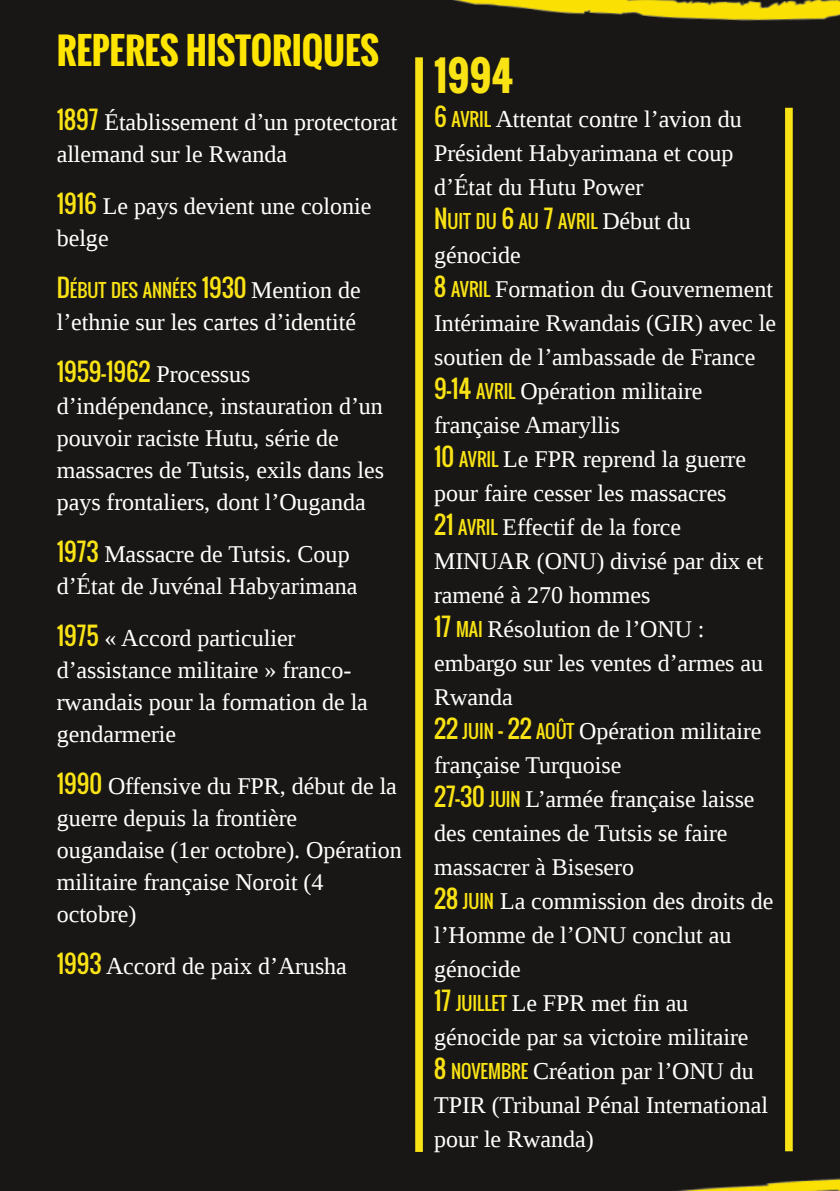
<style>
.page{position:relative;width:840px;height:1191px;background:#fff}
.page>*{position:absolute;margin:0;border:0;box-sizing:border-box;transform-origin:0 0}
.t1{font:700 40px "Oswald";color:#fae314}
.t2{font:700 36px "Oswald";letter-spacing:-.005em;color:#ffe500}
.t3{font:24px/34px "Liberation Serif";color:#fff}
.t4{font:24px "Oswald";letter-spacing:-.005em;color:#fae314}
.t5{font:18px "Oswald";letter-spacing:-.005em;color:#fae314}
.s1{font-family:"Oswald";color:#fae314}
.s2{font-size:24px}
.s3{font-family:"Liberation Serif";font-size:24px;color:#fff}
.s4{font-family:"Liberation Serif";color:#fff}
.s5{font-family:"Oswald";font-size:18px;color:#fae314}
</style>
<div class="page">
<img style="left:382px;top:0;width:457px;height:22px">
<div style="left:0;top:22px;width:839px;height:1169px;background:#181715"></div>
<div style="left:415px;top:57px;width:7px;height:1094px;background:#fae314"></div>
<div style="left:483px;top:1103px;width:356px;height:88px;background:#181715"></div>
<svg style="left:784px;top:108px;width:8px;height:1043px;background:#c1b014"></svg>
<h2 class="t2" style="left:57px;top:23px;width:323px">REPERES HISTORIQUES</h2>
<p class="t3" style="left:57px;top:106px;width:342px;line-height:32px"><span class="s1">1897</span> Établissement d’un protectorat allemand sur le Rwanda</p>
<p class="t3" style="left:57px;top:190px;width:316px;line-height:32px"><span class="s1">1916</span> Le pays devient une colonie belge</p>
<p class="t5" style="left:57px;top:277px;width:305px"><span class="s2">D</span>ÉBUT DES ANNÉES <span class="s2">1930</span> <span class="s3">Mention de</span></p>
<p class="t3" style="left:57px;top:305px;width:301px">l’ethnie sur les cartes d’identité</p>
<p class="t4" style="left:57px;top:353px;width:195px">1959-1962 <span class="s4">Processus</span></p>
<p class="t3" style="left:57px;top:390px;width:328px;line-height:32px">d’indépendance, instauration d’un pouvoir raciste Hutu, série de massacres de Tutsis, exils dans les pays frontaliers, dont l’Ouganda</p>
<p class="t3" style="left:57px;top:538px;width:302px;line-height:32px"><span class="s1">1973</span> Massacre de Tutsis. Coup d’État de Juvénal Habyarimana</p>
<p class="t3" style="left:57px;top:622px;width:312px;line-height:32px"><span class="s1">1975</span> « Accord particulier d’assistance militaire » franco&shy;rwandais pour la formation de la gendarmerie</p>
<p class="t3" style="left:57px;top:770px;width:346px;line-height:32px"><span class="s1">1990</span> Offensive du FPR, début de la guerre depuis la frontière ougandaise (1er octobre). Opération militaire française Noroit (4 octobre)</p>
<p class="t3" style="left:57px;top:949px;width:291px"><span class="s1">1993</span> Accord de paix d’Arusha</p>
<h1 class="t1" style="left:434px;top:45px;width:80px">1994</h1>
<p class="t3" style="left:434px;top:101px;width:309px"><span class="s1">6</span> <span class="s5">AVRIL</span> Attentat contre l’avion du<br>Président Habyarimana et coup d’État du Hutu Power</p>
<p class="t5" style="left:434px;top:207px;width:258px"><span class="s2">N</span>UIT DU <span class="s2">6</span> AU <span class="s2">7</span> AVRIL <span class="s3">Début du</span></p>
<p class="t3" style="left:434px;top:237px;width:343px">génocide<br><span class="s1">8</span> <span class="s5">AVRIL</span> Formation du Gouvernement<br>Intérimaire Rwandais (GIR) avec le soutien de l’ambassade de France<br><span class="s1">9-14</span> <span class="s5">AVRIL</span> Opération militaire française Amaryllis<br><span class="s1">10</span> <span class="s5">AVRIL</span> Le FPR reprend la guerre pour faire cesser les massacres<br><span class="s1">21</span> <span class="s5">AVRIL</span> Effectif de la force<br>MINUAR (ONU) divisé par dix et ramené à 270 hommes<br><span class="s1">17</span> <span class="s5">MAI</span> Résolution de l’ONU : embargo sur les ventes d’armes au<br>Rwanda<br><span class="s1">22</span> <span class="s5">JUIN</span> <span class="s1">- 22</span> <span class="s5">AOÛT</span> Opération militaire française Turquoise<br><span class="s1">27-30</span> <span class="s5">JUIN</span> L’armée française laisse des centaines de Tutsis se faire massacrer à Bisesero<br><span class="s1">28</span> <span class="s5">JUIN</span> La commission des droits de l’Homme de l’ONU conclut au génocide<br><span class="s1">17</span> <span class="s5">JUILLET</span> Le FPR met fin au génocide par sa victoire militaire<br><span class="s1">8</span> <span class="s5">NOVEMBRE</span> Création par l’ONU du<br>TPIR (Tribunal Pénal International pour le Rwanda)</p>
</div>
